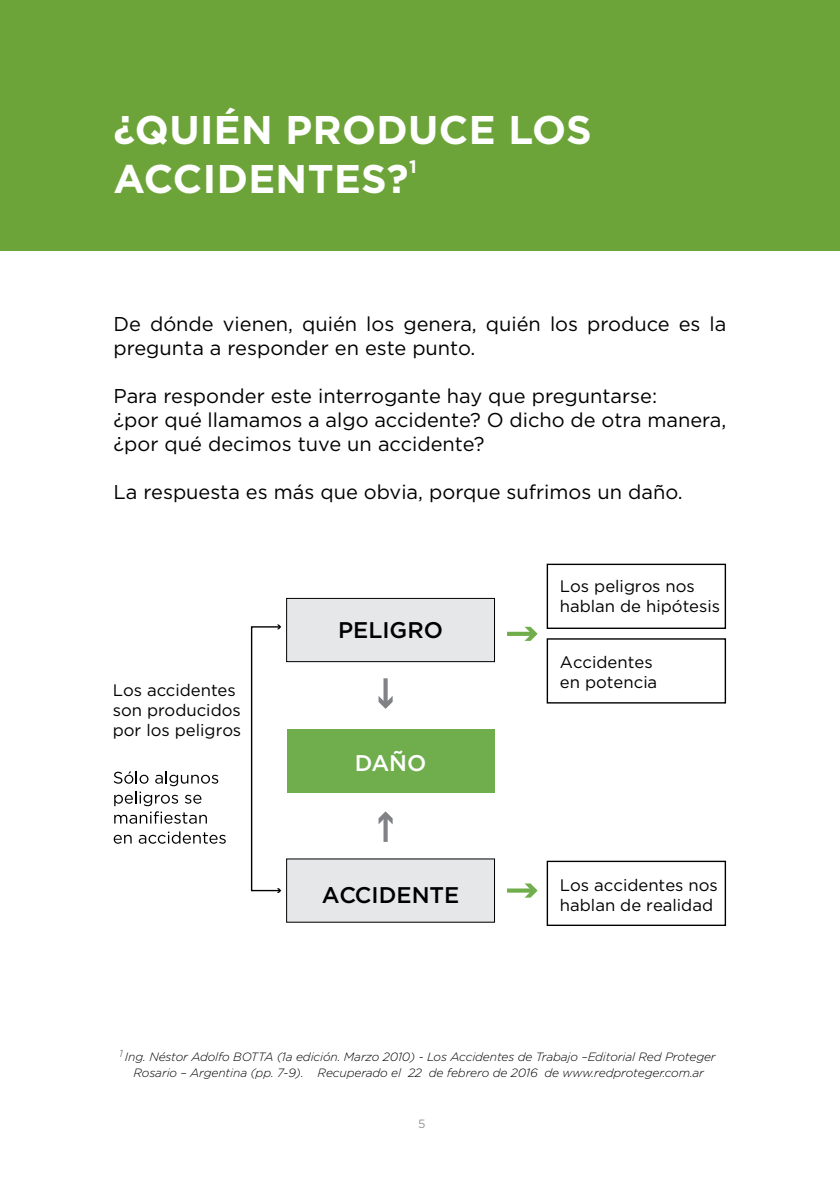
<style>
.page{position:relative;width:840px;height:1191px;background:#fff}
.page>*{position:absolute;margin:0;border:0;box-sizing:border-box;transform-origin:0 0}
.t1{font:700 40px/48px "Gotham";letter-spacing:.01em;color:#fff}
.t2{font:500 22.6px "Gotham";color:#000}
.t3{font:500 22.6px "Gotham";color:#fff}
.t4{font:20px/24px "Gotham";color:#010000}
.t5{font:700 18px "Gotham";color:#fff}
.t6{font:16.6px/20px "Gotham";color:#000}
.t7{font:italic 300 12px/16px "Gotham";letter-spacing:-.01em;color:#000;text-align:center}
.t8{font:12px "Gotham";color:#939598}
</style>
<div class="page">
<div style="left:0;top:0;width:839px;height:250px;background:#6da439"></div>
<svg style="left:114px;top:771px;width:104px;height:52px"></svg>
<svg style="left:114px;top:834px;width:17px;height:9px"></svg>
<svg style="left:139px;top:831px;width:87px;height:12px"></svg>
<svg style="left:250px;top:563px;width:476px;height:363px"></svg>
<svg style="left:277px;top:624px;width:4px;height:5px"></svg>
<svg style="left:277px;top:888px;width:4px;height:5px"></svg>
<svg style="left:383px;top:678px;width:4px;height:18px"></svg>
<svg style="left:378px;top:696px;width:14px;height:13px"></svg>
<hr style="left:506px;top:632px;width:26px;height:4px;background:#70ae4d">
<svg style="left:524px;top:627px;width:13px;height:14px"></svg>
<svg style="left:506px;top:888px;width:18px;height:4px"></svg>
<svg style="left:524px;top:883px;width:13px;height:14px"></svg>
<svg style="left:383px;top:824px;width:4px;height:18px"></svg>
<svg style="left:378px;top:811px;width:14px;height:13px"></svg>
<h1 class="t1" style="left:113px;top:106px;width:479px">¿QUI ÉN PRODUCE LOS<br>ACCI DENTES?</h1>
<p class="t5" style="left:409px;top:154px;width:9px">1</p>
<p class="t4" style="left:113px;top:311px;width:614px">De dónde vienen, quién los genera, quién los produce es la pregunta a responder en este punto.</p>
<p class="t4" style="left:113px;top:383px;width:614px">Para responder este interrogante hay que preguntarse:<br>¿por qué llamamos a algo accidente? O dicho de otra manera, ¿por qué decimos tuve un accidente?</p>
<p class="t4" style="left:113px;top:479px;width:570px">La respuesta es más que obvia, porque sufrimos un daño.</p>
<p class="t6" style="left:113px;top:679px;width:130px">Los accidentes son producidos por los peligros</p>
<p class="t2" style="left:338px;top:615px;width:106px">PELIGRO</p>
<p class="t3" style="left:354px;top:748px;width:73px">DAÑO</p>
<p class="t2" style="left:321px;top:880px;width:139px">ACCIDENTE</p>
<p class="t6" style="left:559px;top:575px;width:162px">Los peligros nos hablan de hipótesis</p>
<p class="t6" style="left:559px;top:652px;width:99px">Accidentes en potencia</p>
<p class="t6" style="left:559px;top:874px;width:159px">Los accidentes nos hablan de realidad</p>
<p class="t7" style="left:119px;top:1048px;width:597px"><sup>1</sup> Ing. Néstor Adolfo BOTTA (1a edición. Marzo 2010) - Los Accidentes de Trabajo –Editorial Red Proteger<br>Rosario – Argentina (pp. 7-9). Recuperado el 22 de febrero de 2016 de www.redproteger.com.ar</p>
<p class="t8" style="left:418px;top:1116px;width:9px">5</p>
</div>
